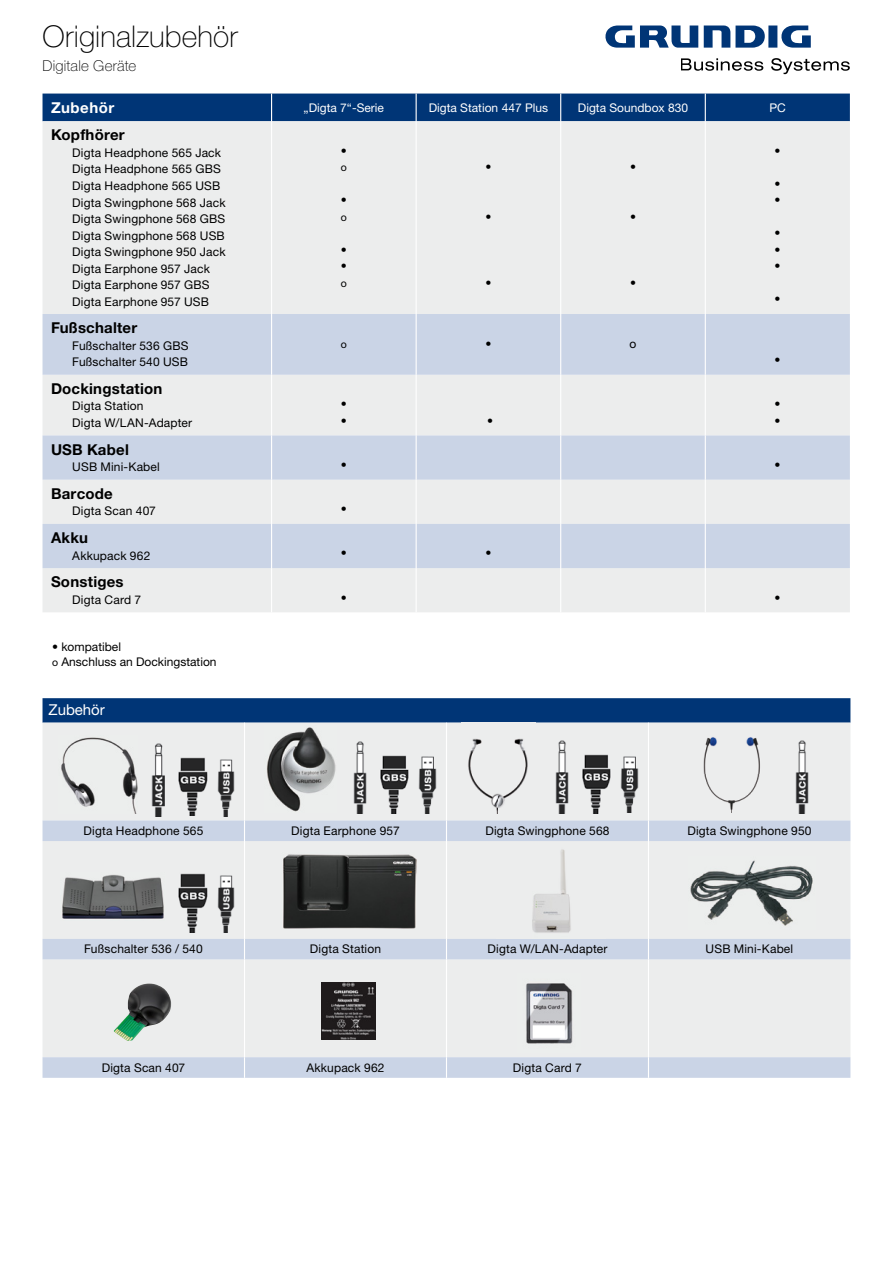
<style>
.page{position:relative;width:893px;height:1263px;background:#fff}
.page>*{position:absolute;margin:0;border:0;box-sizing:border-box;transform-origin:0 0}
.t1{font:100 30px "Helvetica Neue LT Std";letter-spacing:.005em;color:#000}
.t2{font:700 15px "Helvetica Neue LT Std";letter-spacing:.015em;color:#000}
.t3{font:100 15px "Helvetica Neue LT Std";letter-spacing:.015em;color:#000}
.t4{font:15px "Helvetica Neue LT Std";color:#fff}
.t5{font:700 15px "Helvetica Neue LT Std";letter-spacing:.035em;color:#fff}
.t6{font:12px/16.5px "Helvetica Neue LT Std";letter-spacing:.015em;color:#000}
.t7{font:12px "Helvetica Neue LT Std";color:#fff}
.t8{font:10.5px "Helvetica Neue LT Std";color:#000}
.s1{font-size:10.5px}
</style>
<div class="page">
<svg style="left:43px;top:698px;width:807px;height:25px;background:#063a79"></svg>
<div style="left:43px;top:723px;width:807px;height:97px;background:#eceded"></div>
<svg style="left:43px;top:820px;width:807px;height:258px;background:#e1e5ea"></svg>
<hr style="left:244px;top:723px;width:1px;height:97px;background:#fff">
<hr style="left:446px;top:723px;width:1px;height:97px;background:#fff">
<hr style="left:648px;top:723px;width:1px;height:97px;background:#fff">
<svg style="left:244px;top:820px;width:1px;height:21px"></svg>
<svg style="left:446px;top:820px;width:1px;height:21px"></svg>
<svg style="left:648px;top:820px;width:1px;height:21px"></svg>
<hr style="left:244px;top:841px;width:1px;height:98px;background:#fff">
<hr style="left:446px;top:841px;width:1px;height:98px;background:#fff">
<hr style="left:648px;top:841px;width:1px;height:98px;background:#fff">
<svg style="left:244px;top:939px;width:1px;height:20px"></svg>
<svg style="left:446px;top:939px;width:1px;height:20px"></svg>
<svg style="left:648px;top:939px;width:1px;height:20px"></svg>
<hr style="left:244px;top:959px;width:1px;height:98px;background:#fff">
<hr style="left:446px;top:959px;width:1px;height:98px;background:#fff">
<hr style="left:648px;top:959px;width:1px;height:98px;background:#fff">
<svg style="left:244px;top:1057px;width:1px;height:21px"></svg>
<svg style="left:446px;top:1057px;width:1px;height:21px"></svg>
<svg style="left:648px;top:1057px;width:1px;height:21px"></svg>
<svg style="left:605px;top:26px;width:206px;height:22px"></svg>
<svg style="left:681px;top:58px;width:82px;height:13px"></svg>
<svg style="left:771px;top:58px;width:79px;height:16px"></svg>
<div style="left:43px;top:121px;width:807px;height:491px;background:#eceded"></div>
<svg style="left:43px;top:314px;width:807px;height:254px;background:#d8dee8"></svg>
<hr style="left:271px;top:121px;width:1px;height:193px;background:#fff">
<hr style="left:271px;top:314px;width:1px;height:61px;background:#fff">
<hr style="left:271px;top:375px;width:1px;height:60px;background:#fff">
<hr style="left:271px;top:435px;width:1px;height:45px;background:#fff">
<hr style="left:271px;top:480px;width:1px;height:44px;background:#fff">
<hr style="left:271px;top:524px;width:1px;height:44px;background:#fff">
<hr style="left:271px;top:568px;width:1px;height:44px;background:#fff">
<hr style="left:416px;top:121px;width:1px;height:193px;background:#fff">
<hr style="left:560px;top:121px;width:1px;height:193px;background:#fff">
<hr style="left:416px;top:314px;width:1px;height:61px;background:#fff">
<hr style="left:560px;top:314px;width:1px;height:61px;background:#fff">
<hr style="left:416px;top:375px;width:1px;height:60px;background:#fff">
<hr style="left:560px;top:375px;width:1px;height:60px;background:#fff">
<hr style="left:416px;top:435px;width:1px;height:45px;background:#fff">
<hr style="left:560px;top:435px;width:1px;height:45px;background:#fff">
<hr style="left:416px;top:480px;width:1px;height:44px;background:#fff">
<hr style="left:560px;top:480px;width:1px;height:44px;background:#fff">
<hr style="left:416px;top:524px;width:1px;height:44px;background:#fff">
<hr style="left:560px;top:524px;width:1px;height:44px;background:#fff">
<hr style="left:416px;top:568px;width:1px;height:44px;background:#fff">
<hr style="left:560px;top:568px;width:1px;height:44px;background:#fff">
<div style="left:43px;top:94px;width:807px;height:27px;background:#003576"></div>
<hr style="left:705px;top:121px;width:1px;height:193px;background:#fff">
<hr style="left:705px;top:314px;width:1px;height:61px;background:#fff">
<hr style="left:705px;top:375px;width:1px;height:60px;background:#fff">
<hr style="left:705px;top:435px;width:1px;height:45px;background:#fff">
<hr style="left:705px;top:480px;width:1px;height:44px;background:#fff">
<hr style="left:705px;top:524px;width:1px;height:44px;background:#fff">
<hr style="left:705px;top:568px;width:1px;height:44px;background:#fff">
<img style="left:60px;top:872px;width:106px;height:48px">
<img style="left:114px;top:983px;width:57px;height:58px">
<img style="left:496px;top:845px;width:110px;height:93px">
<img style="left:688px;top:856px;width:128px;height:73px">
<img style="left:58px;top:736px;width:80px;height:77px">
<img style="left:264px;top:725px;width:72px;height:87px">
<img style="left:461px;top:722px;width:74px;height:91px">
<img style="left:693px;top:735px;width:77px;height:78px">
<img style="left:518px;top:974px;width:62px;height:78px">
<img style="left:281px;top:852px;width:135px;height:77px">
<img style="left:580px;top:752px;width:33px;height:61px">
<img style="left:378px;top:752px;width:33px;height:61px">
<img style="left:177px;top:755px;width:32px;height:61px">
<img style="left:177px;top:871px;width:32px;height:61px">
<img style="left:621px;top:755px;width:17px;height:58px">
<img style="left:419px;top:756px;width:17px;height:57px">
<img style="left:217px;top:758px;width:18px;height:58px">
<img style="left:217px;top:874px;width:18px;height:58px">
<img style="left:555px;top:741px;width:13px;height:72px">
<img style="left:795px;top:741px;width:13px;height:72px">
<img style="left:353px;top:741px;width:14px;height:72px">
<img style="left:152px;top:744px;width:13px;height:72px">
<img style="left:321px;top:982px;width:55px;height:58px">
<h1 class="t1" style="left:43px;top:19px;width:197px">Originalzubehör</h1>
<p class="t3" style="left:43px;top:57px;width:95px">Digitale Geräte</p>
<p class="t5" style="left:51px;top:98px;width:65px">Zubehör</p>
<p class="t7" style="left:304px;top:100px;width:82px">„Digta 7“-Serie</p>
<p class="t7" style="left:429px;top:100px;width:121px">Digta Station 447 Plus</p>
<p class="t7" style="left:578px;top:100px;width:112px">Digta Soundbox 830</p>
<p class="t7" style="left:769px;top:100px;width:18px">PC</p>
<p class="t2" style="left:51px;top:126px;width:75px">Kopfhörer</p>
<p class="t6" style="left:72px;top:144px;width:155px">Digta Headphone 565 Jack<br>Digta Headphone 565 GBS<br>Digta Headphone 565 USB<br>Digta Swingphone 568 Jack<br>Digta Swingphone 568 GBS<br>Digta Swingphone 568 USB<br>Digta Swingphone 950 Jack<br>Digta Earphone 957 Jack<br>Digta Earphone 957 GBS<br>Digta Earphone 957 USB</p>
<p class="t6" style="left:341px;top:142px;width:7px">•</p>
<p class="t6" style="left:775px;top:142px;width:7px">•</p>
<p class="t6" style="left:775px;top:175px;width:7px">• •</p>
<p class="t6" style="left:775px;top:225px;width:7px;text-align:justify">• • •</p>
<p class="t6" style="left:775px;top:291px;width:7px">•</p>
<p class="t6" style="left:485px;top:159px;width:7px">•</p>
<p class="t6" style="left:630px;top:159px;width:7px">•</p>
<p class="t8" style="left:341px;top:161px;width:8px">o</p>
<p class="t6" style="left:341px;top:192px;width:7px">•</p>
<p class="t8" style="left:341px;top:211px;width:8px">o</p>
<p class="t6" style="left:341px;top:241px;width:7px">• •</p>
<p class="t8" style="left:341px;top:277px;width:8px">o</p>
<p class="t6" style="left:485px;top:208px;width:7px">•</p>
<p class="t6" style="left:630px;top:208px;width:7px">•</p>
<p class="t6" style="left:485px;top:274px;width:7px">•</p>
<p class="t6" style="left:630px;top:274px;width:7px">•</p>
<p class="t2" style="left:51px;top:319px;width:88px">Fußschalter</p>
<p class="t6" style="left:72px;top:337px;width:118px">Fußschalter 536 GBS<br>Fußschalter 540 USB</p>
<p class="t8" style="left:341px;top:338px;width:8px">o</p>
<p class="t6" style="left:485px;top:335px;width:7px">•</p>
<p class="t6" style="left:630px;top:335px;width:8px">o</p>
<p class="t2" style="left:51px;top:379px;width:113px">Dockingstation</p>
<p class="t6" style="left:72px;top:398px;width:121px">Digta Station<br>Digta W/LAN-Adapter</p>
<p class="t6" style="left:341px;top:396px;width:7px">• •</p>
<p class="t6" style="left:487px;top:412px;width:7px">•</p>
<p class="t6" style="left:775px;top:351px;width:7px">•</p>
<p class="t6" style="left:775px;top:396px;width:7px">• •</p>
<p class="t2" style="left:51px;top:440px;width:79px">USB Kabel</p>
<p class="t6" style="left:72px;top:458px;width:89px">USB Mini-Kabel</p>
<p class="t6" style="left:341px;top:456px;width:7px">•</p>
<p class="t6" style="left:775px;top:456px;width:7px">•</p>
<p class="t2" style="left:51px;top:484px;width:63px">Barcode</p>
<p class="t6" style="left:72px;top:503px;width:85px">Digta Scan 407</p>
<p class="t6" style="left:341px;top:501px;width:7px">•</p>
<p class="t2" style="left:51px;top:528px;width:38px">Akku</p>
<p class="t6" style="left:72px;top:547px;width:80px">Akkupack 962</p>
<p class="t6" style="left:341px;top:545px;width:7px">•</p>
<p class="t6" style="left:485px;top:545px;width:7px">•</p>
<p class="t2" style="left:51px;top:573px;width:74px">Sonstiges</p>
<p class="t6" style="left:72px;top:591px;width:71px">Digta Card 7</p>
<p class="t6" style="left:341px;top:589px;width:7px">•</p>
<p class="t6" style="left:775px;top:589px;width:7px">•</p>
<p class="t6" style="left:52px;top:640px;width:166px;line-height:14.4px">• kompatibel<br><span class="s1">o</span> Anschluss an Dockingstation</p>
<p class="t4" style="left:49px;top:701px;width:58px">Zubehör</p>
<p class="t6" style="left:84px;top:822px;width:121px">Digta Headphone 565</p>
<p class="t6" style="left:291px;top:822px;width:110px">Digta Earphone 957</p>
<p class="t6" style="left:485px;top:822px;width:126px">Digta Swingphone 568</p>
<p class="t6" style="left:687px;top:822px;width:126px">Digta Swingphone 950</p>
<p class="t6" style="left:84px;top:941px;width:120px">Fußschalter 536 / 540</p>
<p class="t6" style="left:310px;top:941px;width:73px">Digta Station</p>
<p class="t6" style="left:487px;top:941px;width:121px">Digta W/LAN-Adapter</p>
<p class="t6" style="left:706px;top:941px;width:89px">USB Mini-Kabel</p>
<p class="t6" style="left:102px;top:1059px;width:85px">Digta Scan 407</p>
<p class="t6" style="left:306px;top:1059px;width:80px">Akkupack 962</p>
<p class="t6" style="left:513px;top:1059px;width:71px">Digta Card 7</p>
</div>
